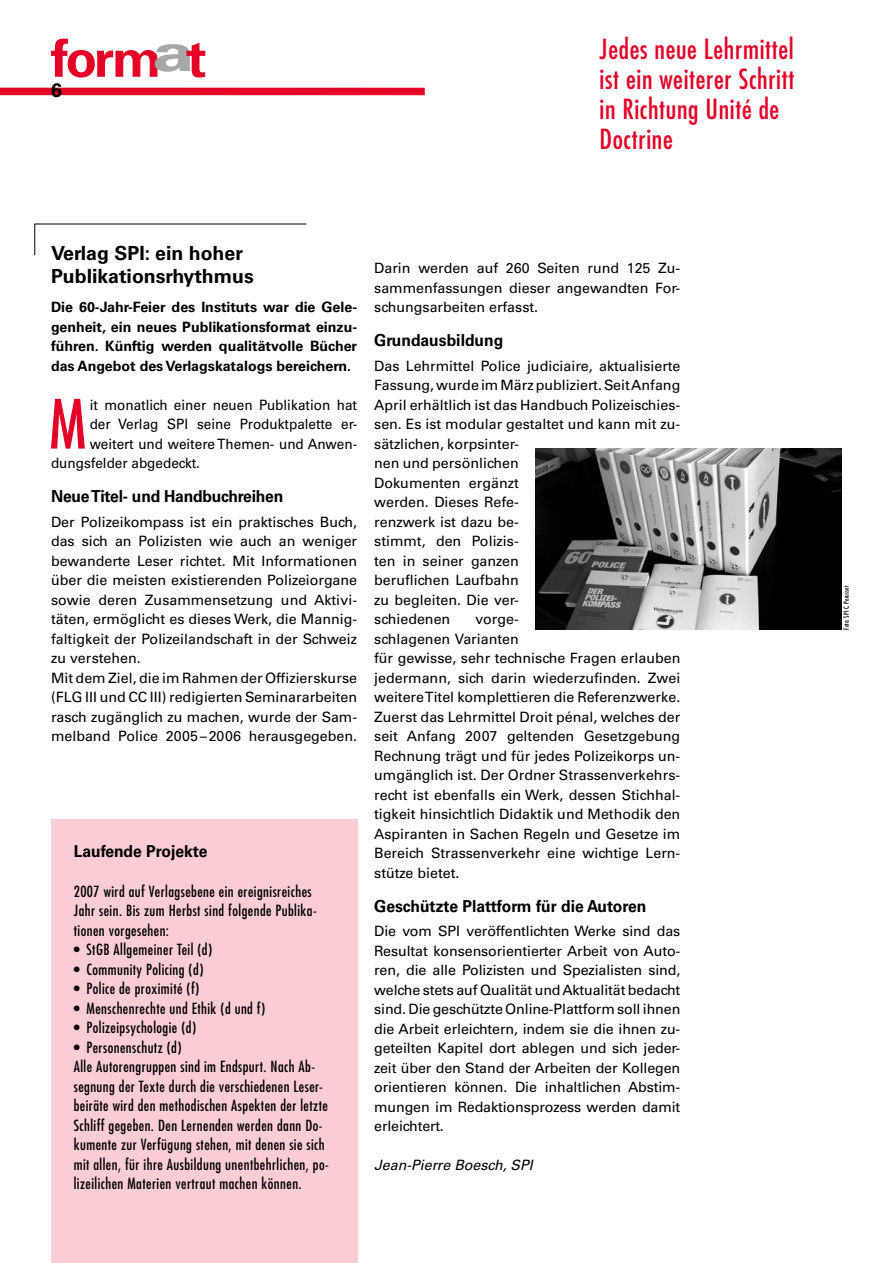
<style>
.page{position:relative;width:893px;height:1263px;background:#fff}
.page>*{position:absolute;margin:0;border:0;box-sizing:border-box;transform-origin:0 0}
.t1{font:condensed 66px "Futura";color:#e40026}
.t2{font:condensed 27px/30px "Futura";letter-spacing:.025em;color:#e40026}
.t3{font:700 19.5px/22.5px "Univers";color:#000}
.t4{font:700 16.5px "Univers";color:#000;scale:.95 1}
.t5{font:condensed 15px/19.5px "Futura";letter-spacing:.03em;color:#000}
.t6{font:14.25px/19.5px "Univers";color:#000}
.t7{font:700 14.25px/19.5px "Univers";color:#000;text-align:justify}
.t8{font:14.25px "Univers";color:#000;scale:.95 1}
.t9{font:italic 14.25px "Univers CE";color:#000}
.t10{font:condensed 6.75px "Futura";letter-spacing:.015em;color:#000}
</style>
<div class="page">
<svg style="left:34px;top:223px;width:273px;height:33px"></svg>
<div style="left:0;top:88px;width:425px;height:7px;background:#e40026"></div>
<svg style="left:51px;top:39px;width:154px;height:39px"></svg>
<img style="left:536px;top:449px;width:306px;height:180px">
<div style="left:51px;top:819px;width:306px;height:444px;background:#faccd4"></div>
<h3 class="t3" style="left:51px;top:79px;width:12px">6</h3>
<h2 class="t2" style="left:600px;top:34px;width:196px">Jedes neue Lehrmittel ist ein weiterer Schritt in Richtung Unité de<br>Doctrine</h2>
<h3 class="t3" style="left:51px;top:242px;width:204px">Verlag SPI: ein hoher<br>Publikationsrhythmus</h3>
<p class="t7" style="left:51px;top:297px;width:308px">Die 60-Jahr-Feier des Instituts war die Gele&shy;genheit, ein neues Publikationsformat einzu&shy;führen. Künftig werden qualitätvolle Bücher das Angebot des Verlagskatalogs bereichern.</p>
<h1 class="t1" style="left:49px;top:385px;width:39px">M</h1>
<p class="t8" style="left:90px;top:396px;width:283px">it monatlich einer neuen Publikation hat</p>
<p class="t8" style="left:90px;top:416px;width:283px">der Verlag SPI seine Produktpalette er-</p>
<p class="t8" style="left:90px;top:435px;width:283px">weitert und weitere Themen- und Anwen-</p>
<p class="t8" style="left:51px;top:455px;width:158px">dungsfelder abgedeckt.</p>
<p class="t4" style="left:51px;top:487px;width:246px">Neue Titel- und Handbuchreihen</p>
<p class="t6" style="left:51px;top:512px;width:308px">Der Polizeikompass ist ein praktisches Buch, das sich an Polizisten wie auch an weniger bewanderte Leser richtet. Mit Informationen über die meisten existierenden Polizeiorgane sowie deren Zusammensetzung und Aktivi&shy;täten, ermöglicht es dieses Werk, die Mannig&shy;faltigkeit der Polizeilandschaft in der Schweiz zu verstehen.<br>Mit dem Ziel, die im Rahmen der Offizierskurse (FLG III und CC III) redigierten Seminararbeiten rasch zugänglich zu machen, wurde der Sam&shy;melband Police 2005–2006 herausgegeben.</p>
<p class="t4" style="left:74px;top:842px;width:142px">Laufende Projekte</p>
<p class="t5" style="left:74px;top:881px;width:244px">2007 wird auf Verlagsebene ein ereignisreiches<br>Jahr sein. Bis zum Herbst sind folgende Publika&shy;tionen vorgesehen:</p>
<p class="t5" style="left:74px;top:940px;width:140px">• StGB Allgemeiner Teil (d)</p>
<p class="t5" style="left:74px;top:959px;width:131px">• Community Policing (d)</p>
<p class="t5" style="left:74px;top:979px;width:127px">• Police de proximité (f)</p>
<p class="t5" style="left:74px;top:998px;width:193px">• Menschenrechte und Ethik (d und f)</p>
<p class="t5" style="left:74px;top:1018px;width:124px">• Polizeipsychologie (d)</p>
<p class="t5" style="left:74px;top:1037px;width:256px">• Personenschutz (d)<br>Alle Autorengruppen sind im Endspurt. Nach Ab&shy;segnung der Texte durch die verschiedenen Leser&shy;beiräte wird den methodischen Aspekten der letzte Schliff gegeben. Den Lernenden werden dann Do&shy;kumente zur Verfügung stehen, mit denen sie sich mit allen, für ihre Ausbildung unentbehrlichen, po&shy;lizeilichen Materien vertraut machen können.</p>
<p class="t6" style="left:374px;top:258px;width:308px;text-align:justify">Darin werden auf 260 Seiten rund 125 Zu&shy;sammenfassungen dieser angewandten For&shy;schungsarbeiten erfasst.</p>
<p class="t4" style="left:374px;top:331px;width:137px">Grundausbildung</p>
<p class="t6" style="left:374px;top:356px;width:308px">Das Lehrmittel Police judiciaire, aktualisierte<br>Fassung, wurde im März publiziert. Seit Anfang<br>April erhältlich ist das Handbuch Polizeischies&shy;sen. Es ist modular gestaltet und kann mit zu&shy;sätzlichen, korpsinter-<br>nen und persönlichen<br>Dokumenten ergänzt<br>werden. Dieses Refe-<br>renzwerk ist dazu be-<br>stimmt, den Polizis-<br>ten in seiner ganzen<br>beruflichen Laufbahn<br>zu begleiten. Die ver-<br>schiedenen</p>
<p class="t6" style="left:374px;top:609px;width:308px;text-indent:101px">vorge-<br>schlagenen Varianten<br>für gewisse, sehr technische Fragen erlauben jedermann, sich darin wiederzufinden. Zwei weitere Titel komplettieren die Referenzwerke.<br>Zuerst das Lehrmittel Droit pénal, welches der seit Anfang 2007 geltenden Gesetzgebung Rechnung trägt und für jedes Polizeikorps un&shy;umgänglich ist. Der Ordner Strassenverkehrs&shy;recht ist ebenfalls ein Werk, dessen Stichhal&shy;tigkeit hinsichtlich Didaktik und Methodik den Aspiranten in Sachen Regeln und Gesetze im Bereich Strassenverkehr eine wichtige Lern&shy;stütze bietet.</p>
<p class="t4" style="left:374px;top:896px;width:288px">Geschützte Plattform für die Autoren</p>
<p class="t6" style="left:374px;top:921px;width:308px;text-align:justify">Die vom SPI veröffentlichten Werke sind das Resultat konsensorientierter Arbeit von Auto&shy;ren, die alle Polizisten und Spezialisten sind, welche stets auf Qualität und Aktualität bedacht sind. Die geschützte Online-Plattform soll ihnen die Arbeit erleichtern, indem sie die ihnen zu&shy;geteilten Kapitel dort ablegen und sich jeder&shy;zeit über den Stand der Arbeiten der Kollegen orientieren können. Die inhaltlichen Abstim&shy;mungen im Redaktionsprozess werden damit erleichtert.</p>
<p class="t9" style="left:374px;top:1157px;width:160px">Jean-Pierre Boesch, SPI</p>
<p class="t10" style="left:842px;top:630px;width:45px;rotate:-90deg">Foto: SPI C. Perusset</p>
</div>
